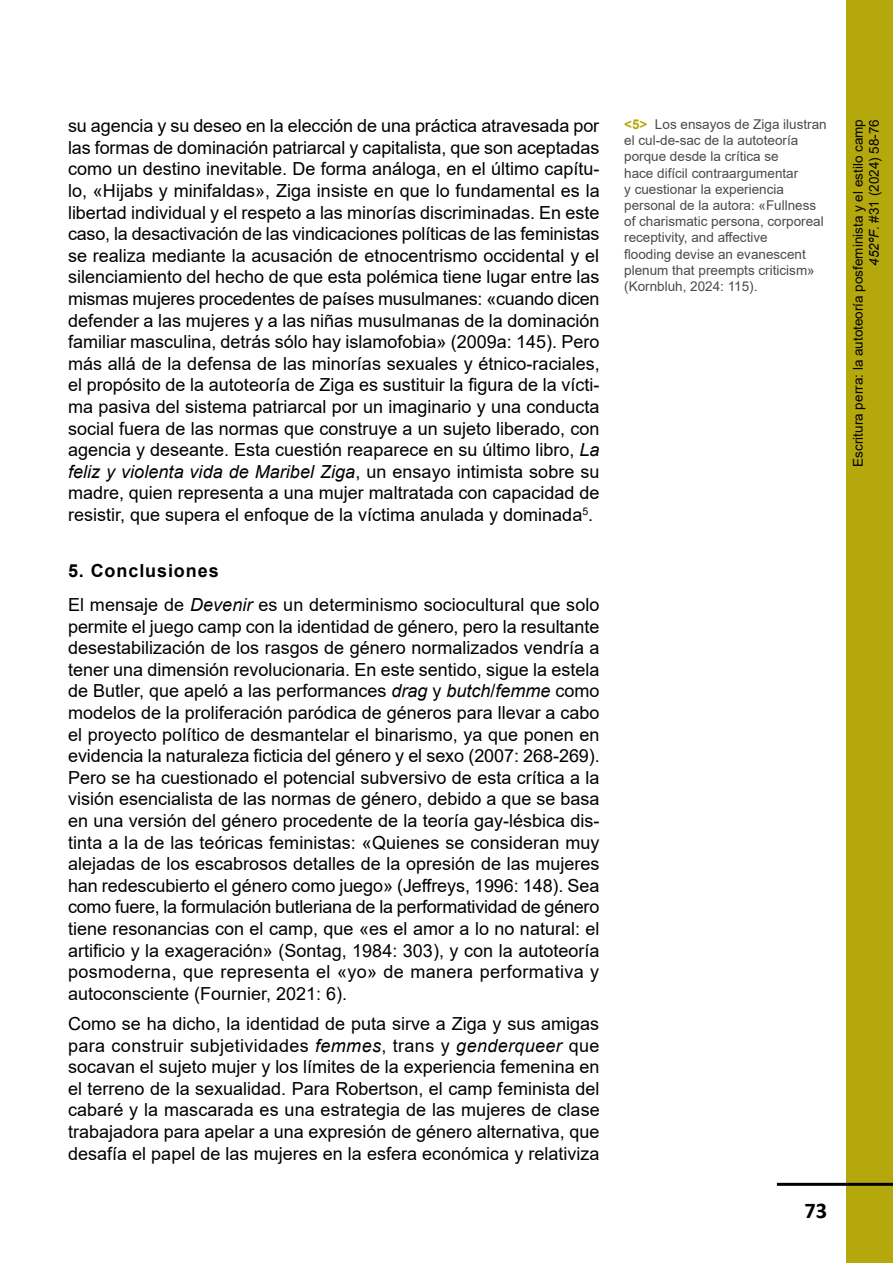
<style>
.page{position:relative;width:893px;height:1263px;background:#fff}
.page>*{position:absolute;margin:0;border:0;box-sizing:border-box;transform-origin:0 0}
.t1{font:700 22.5px "Calibri";color:#000}
.t2{font:18px/21.6px "Arial";color:#000;text-align:justify}
.t3{font:13.5px/16.2px "Arial";color:#4a4a49}
.t4{font:13.5px/16.2px "Arial";color:#000;text-align:right}
.s1{font-style:italic}
.s2{font-weight:700}
.s3{font-weight:700;color:#b5a80c}
</style>
<div class="page">
<div style="left:846px;top:0;width:47px;height:1263px;background:#b5a80c"></div>
<hr style="left:777px;top:1183px;width:116px;height:3px;background:#000">
<p class="t2" style="left:68px;top:115px;width:533px">su agencia y su deseo en la elección de una práctica atravesada por las formas de dominación patriarcal y capitalista, que son aceptadas como un destino inevitable. De forma análoga, en el último capítu&shy;lo, «Hijabs y minifaldas», Ziga insiste en que lo fundamental es la libertad individual y el respeto a las minorías discriminadas. En este caso, la desactivación de las vindicaciones políticas de las feministas se realiza mediante la acusación de etnocentrismo occidental y el silenciamiento del hecho de que esta polémica tiene lugar entre las mismas mujeres procedentes de países musulmanes: «cuando dicen defender a las mujeres y a las niñas musulmanas de la dominación familiar masculina, detrás sólo hay islamofobia» (2009a: 145). Pero más allá de la defensa de las minorías sexuales y étnico-raciales, el propósito de la autoteoría de Ziga es sustituir la figura de la vícti&shy;ma pasiva del sistema patriarcal por un imaginario y una conducta social fuera de las normas que construye a un sujeto liberado, con agencia y deseante. Esta cuestión reaparece en su último libro, <span class="s1">La feliz y violenta vida de Maribel Ziga</span>, un ensayo intimista sobre su madre, quien representa a una mujer maltratada con capacidad de resistir, que supera el enfoque de la víctima anulada y dominada<sup>5</sup>.</p>
<p class="t2" style="left:68px;top:553px;width:533px;line-height:34.3px"><span class="s2">5. Conclusiones<br></span>El mensaje de <span class="s1">Devenir</span> es un determinismo sociocultural que solo</p>
<p class="t2" style="left:68px;top:615px;width:533px">permite el juego camp con la identidad de género, pero la resultante desestabilización de los rasgos de género normalizados vendría a tener una dimensión revolucionaria. En este sentido, sigue la estela de Butler, que apeló a las performances <span class="s1">drag</span> y <span class="s1">butch</span>/<span class="s1">femme</span> como modelos de la proliferación paródica de géneros para llevar a cabo el proyecto político de desmantelar el binarismo, ya que ponen en evidencia la naturaleza ficticia del género y el sexo (2007: 268-269).<br>Pero se ha cuestionado el potencial subversivo de esta crítica a la visión esencialista de las normas de género, debido a que se basa en una versión del género procedente de la teoría gay-lésbica dis&shy;tinta a la de las teóricas feministas: «Quienes se consideran muy alejadas de los escabrosos detalles de la opresión de las mujeres han redescubierto el género como juego» (Jeffreys, 1996: 148). Sea como fuere, la formulación butleriana de la performatividad de género tiene resonancias con el camp, que «es el amor a lo no natural: el artificio y la exageración» (Sontag, 1984: 303), y con la autoteoría posmoderna, que representa el «yo» de manera performativa y autoconsciente (Fournier, 2021: 6).</p>
<p class="t2" style="left:68px;top:1013px;width:533px">Como se ha dicho, la identidad de puta sirve a Ziga y sus amigas para construir subjetividades <span class="s1">femmes</span>, trans y <span class="s1">genderqueer</span> que socavan el sujeto mujer y los límites de la experiencia femenina en el terreno de la sexualidad. Para Robertson, el camp feminista del cabaré y la mascarada es una estrategia de las mujeres de clase trabajadora para apelar a una expresión de género alternativa, que desafía el papel de las mujeres en la esfera económica y relativiza</p>
<p class="t3" style="left:624px;top:116px;width:204px"><span class="s3">&lt;5&gt;</span> Los ensayos de Ziga ilustran el cul-de-sac de la autoteoría porque desde la crítica se<br>hace difícil contraargumentar<br>y cuestionar la experiencia personal de la autora: «Fullness of charismatic persona, corporeal receptivity, and affective<br>flooding devise an evanescent plenum that preempts criticism» (Kornbluh, 2024: 115).</p>
<p class="t1" style="left:804px;top:1195px;width:24px">73</p>
<p class="t4" style="left:850px;top:466px;width:349px;rotate:-90deg">Escritura perra: la autoteoría posfeminista y el estilo camp<br><span class="s1">452ºF</span>. #31 (2024) 58-76</p>
</div>
